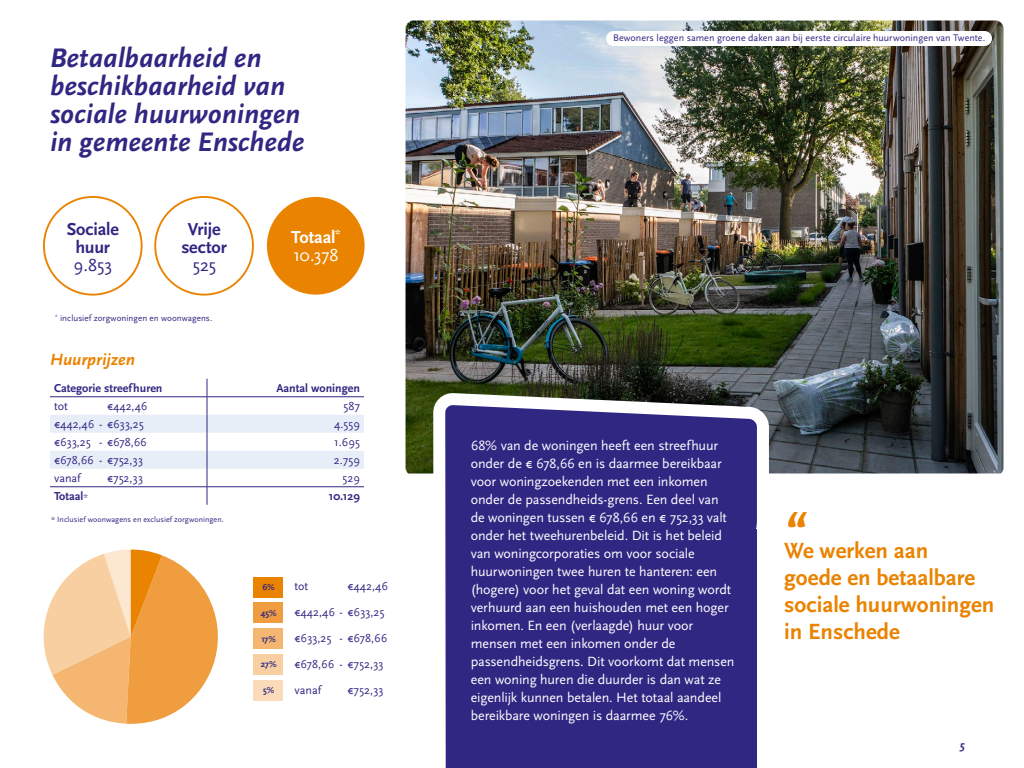
<style>
.page{position:relative;width:1024px;height:768px;background:#fff}
.page>*{position:absolute;margin:0;border:0;box-sizing:border-box;transform-origin:0 0}
.t1{font:italic 700 50px "Scala Sans Pro";color:#ea8300}
.t2{font:italic 700 28px/28px "Scala Sans Pro";color:#302783}
.t3{font:700 23px/27px "Scala Sans Pro";color:#ea8300}
.t4{font:700 18.1px/18px "Scala Sans Pro";letter-spacing:-.01em;color:#302783;text-align:center}
.t5{font:700 18.1px/18px "Scala Sans Pro";letter-spacing:-.01em;color:#fff}
.t6{font:18.1px "Scala Sans Pro";letter-spacing:-.015em;color:#302783}
.t7{font:italic 700 17px "Scala Sans Pro";color:#ea8300}
.t8{font:14px/18px "Scala Sans Pro";letter-spacing:-.01em;color:#fff}
.t9{font:12px/26px "Scala Sans Pro";color:#302783}
.t10{font:700 12px "Scala Sans Pro";color:#302783}
.t11{font:12px "Scala Sans";color:#302783}
.t12{font:italic 700 12px "Scala Sans Pro";color:#302783}
.t13{font:10px "Scala Sans Pro";color:#302783}
.t14{font:9px "Scala Sans Pro";letter-spacing:.005em;color:#302783}
.t15{font:700 8.9px "Scala Sans Pro";color:#302783}
.t16{font:8px "Scala Sans";letter-spacing:.005em;color:#302783}
.s1{font-weight:400}
.s2{font-weight:400;font-size:9px}
</style>
<div class="page">
<img style="left:406px;top:20px;width:598px;height:453px">
<svg style="left:424px;top:383px;width:351px;height:385px;background:#4a438d"></svg>
<svg style="left:50px;top:379px;width:314px;height:126px"></svg>
<hr style="left:50px;top:397px;width:157px;height:1px;background:#302783">
<hr style="left:207px;top:397px;width:157px;height:1px;background:#302783">
<div style="left:253px;top:577px;width:30px;height:20px;background:#ea8300"></div>
<div style="left:253px;top:603px;width:30px;height:20px;background:#ef9d3e"></div>
<div style="left:253px;top:629px;width:30px;height:20px;background:#f4b671"></div>
<div style="left:253px;top:655px;width:30px;height:20px;background:#f8cfa1"></div>
<div style="left:253px;top:681px;width:30px;height:20px;background:#fbdbb9"></div>
<div style="left:43px;top:196px;width:100px;height:100px;border:2px solid #ea8300;border-radius:50%"></div>
<div style="left:154px;top:196px;width:100px;height:100px;border:2px solid #ea8300;border-radius:50%"></div>
<div style="left:267px;top:197px;width:98px;height:98px;background:#ea8300;border-radius:50%"></div>
<div style="left:606px;top:31px;width:386px;height:15px;background:#fff;border-radius:8px"></div>
<svg style="left:43px;top:550px;width:175px;height:174px"></svg>
<h2 class="t2" style="left:50px;top:44px;width:256px">Betaalbaarheid en beschikbaarheid van sociale huurwoningen in gemeente Enschede</h2>
<p class="t4" style="left:67px;top:220px;width:54px">Sociale huur</p>
<p class="t6" style="left:74px;top:255px;width:40px">9.853</p>
<p class="t4" style="left:181px;top:220px;width:47px">Vrije sector</p>
<p class="t6" style="left:192px;top:255px;width:25px">525</p>
<p class="t14" style="left:55px;top:313px;width:159px"><sup>*</sup> inclusief zorgwoningen en woonwagens.</p>
<p class="t7" style="left:50px;top:350px;width:87px">Huurprijzen</p>
<p class="t5" style="left:291px;top:229px;width:51px">Totaal<sup>*<br></sup><span class="s1">10.378</span></p>
<p class="t10" style="left:54px;top:381px;width:110px">Categorie streefhuren</p>
<p class="t10" style="left:276px;top:381px;width:85px">Aantal woningen</p>
<p class="t9" style="left:54px;top:393px;width:15px">tot</p>
<p class="t9" style="left:107px;top:393px;width:42px">€442,46</p>
<p class="t11" style="left:343px;top:399px;width:18px">587</p>
<p class="t9" style="left:54px;top:411px;width:91px">€442,46 - €633,25</p>
<p class="t11" style="left:334px;top:417px;width:27px">4.559</p>
<p class="t9" style="left:54px;top:429px;width:94px">€633,25 - €678,66</p>
<p class="t11" style="left:334px;top:435px;width:27px">1.695</p>
<p class="t9" style="left:54px;top:447px;width:90px">€678,66 - €752,33</p>
<p class="t11" style="left:334px;top:453px;width:28px">2.759</p>
<p class="t9" style="left:54px;top:465px;width:28px">vanaf</p>
<p class="t9" style="left:107px;top:465px;width:37px">€752,33</p>
<p class="t11" style="left:343px;top:471px;width:19px">529</p>
<p class="t10" style="left:54px;top:489px;width:35px">Totaal<span class="s2">*</span></p>
<p class="t10" style="left:329px;top:489px;width:33px">10.129</p>
<p class="t16" style="left:51px;top:515px;width:174px">* Inclusief woonwagens en exclusief zorgwoningen.</p>
<p class="t15" style="left:262px;top:582px;width:14px">6%</p>
<p class="t15" style="left:261px;top:608px;width:17px">45%</p>
<p class="t15" style="left:261px;top:634px;width:16px">17%</p>
<p class="t15" style="left:261px;top:659px;width:17px">27%</p>
<p class="t15" style="left:263px;top:685px;width:13px">5%</p>
<p class="t9" style="left:294px;top:573px;width:95px;text-indent:53px">€442,46 €442,46 - €633,25 €633,25 - €678,66 €678,66 - €752,33 vanaf</p>
<p class="t9" style="left:294px;top:573px;width:15px">tot</p>
<p class="t9" style="left:347px;top:677px;width:37px">€752,33</p>
<p class="t13" style="left:613px;top:32px;width:374px">Bewoners leggen samen groene daken aan bij eerste circulaire huurwoningen van Twente.</p>
<p class="t8" style="left:471px;top:436px;width:265px">68% van de woningen heeft een streefhuur onder de € 678,66 en is daarmee bereikbaar voor woningzoekenden met een inkomen onder de passendheids-grens. Een deel van de woningen tussen € 678,66 en € 752,33 valt onder het tweehurenbeleid. Dit is het beleid van woningcorporaties om voor sociale huurwoningen twee huren te hanteren: een (hogere) voor het geval dat een woning wordt verhuurd aan een huishouden met een hoger inkomen. En een (verlaagde) huur voor mensen met een inkomen onder de passendheidsgrens. Dit voorkomt dat mensen een woning huren die duurder is dan wat ze eigenlijk kunnen betalen. Het totaal aandeel bereikbare woningen is daarmee 76%.</p>
<h1 class="t1" style="left:784px;top:500px;width:23px">“</h1>
<h3 class="t3" style="left:784px;top:537px;width:212px">We werken aan<br>goede en betaalbare sociale huurwoningen in Enschede</h3>
<p class="t12" style="left:960px;top:738px;width:6px">5</p>
</div>
